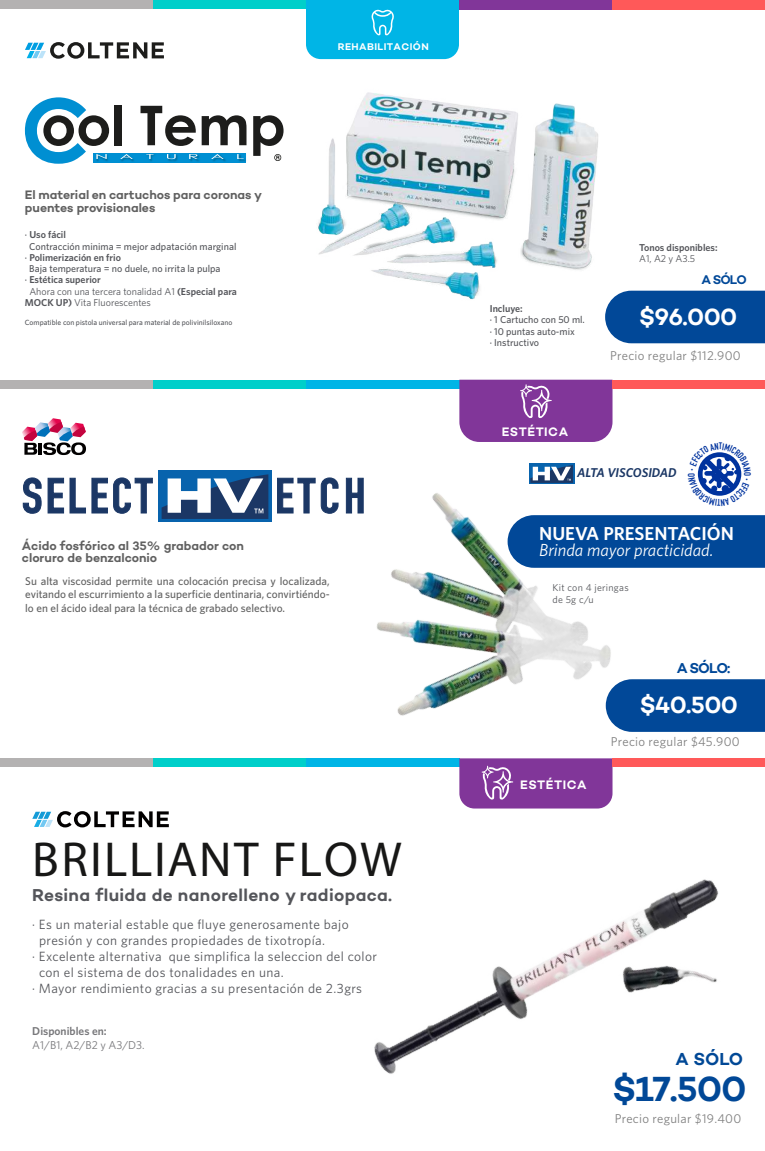
<style>
.page{position:relative;width:765px;height:1151px;background:#fff}
.page>*{position:absolute;margin:0;border:0;box-sizing:border-box;transform-origin:0 0}
.t1{font:49.25px "Myriad Pro";letter-spacing:.04em;color:#171716}
.t2{font:600 35.5px "Campton";color:#014897}
.t3{font:600 23.88px "Campton";letter-spacing:-.03em;color:#fff}
.t4{font:600 18.75px "Whitney Pro";color:#fff}
.t5{font:600 17.62px "Campton";color:#014896}
.t6{font:600 17.5px "Campton";letter-spacing:.02em;color:#54555a}
.t7{font:italic 17.5px "Whitney Pro";color:#fff}
.t8{font:600 14.5px "Campton";color:#014898}
.t9{font:13.38px "Whitney Pro";letter-spacing:.03em;color:#54555a}
.t10{font:12.75px "Whitney Pro";letter-spacing:.02em;color:#808080}
.t11{font:italic 600 12.75px "Whitney Pro";color:#1b3765}
.t12{font:600 12.75px "Campton";color:#014898}
.t13{font:600 12.5px/12.5px "Campton";color:#606060}
.t14{font:600 12.5px "Campton";letter-spacing:.04em;color:#fff}
.t15{font:11.5px "Whitney Pro";color:#77777a}
.t16{font:600 11.5px "Whitney Pro";color:#77777a}
.t17{font:500 11.25px/13.8px "Whitney Pro";color:#606060;text-align:justify}
.t18{font:500 10px/11.2px "Whitney Pro";color:#54555a}
.t19{font:10px "Whitney Pro";color:#54555a}
.t20{font:600 10px "Whitney Pro";color:#54555a}
.t21{font:9.88px/11.9px "Whitney Pro";letter-spacing:.03em;color:#54555a}
.t22{font:600 9.88px "Campton";letter-spacing:.04em;color:#fff}
.t23{font:500 7.5px "Whitney Pro";color:#54555a}
.s1{font-weight:500}
.s2{font-weight:600}
</style>
<div class="page">
<div style="left:0;top:380px;width:153px;height:8px;background:#b4b2b2"></div>
<div style="left:153px;top:380px;width:153px;height:8px;background:#00cfca"></div>
<div style="left:306px;top:380px;width:153px;height:8px;background:#00b5e6"></div>
<div style="left:613px;top:380px;width:152px;height:8px;background:#ff5959"></div>
<svg style="left:459px;top:380px;width:154px;height:62px;background:#87419e"></svg>
<svg style="left:23px;top:477px;width:19px;height:37px"></svg>
<svg style="left:48px;top:477px;width:105px;height:37px"></svg>
<svg style="left:277px;top:477px;width:6px;height:37px"></svg>
<div style="left:158px;top:471px;width:114px;height:51px;background:#0863ad"></div>
<svg style="left:162px;top:474px;width:106px;height:45px"></svg>
<svg style="left:22px;top:418px;width:64px;height:37px"></svg>
<div style="left:642px;top:679px;width:123px;height:53px;background:#014898"></div>
<div style="left:642px;top:515px;width:123px;height:53px;background:#014898"></div>
<img style="left:283px;top:463px;width:359px;height:346px">
<img style="left:109px;top:153px;width:128px;height:9px">
<div style="left:114px;top:105px;width:8px;height:40px;background:#1d1d1b"></div>
<svg style="left:141px;top:106px;width:55px;height:40px"></svg>
<svg style="left:202px;top:115px;width:38px;height:30px"></svg>
<svg style="left:25px;top:97px;width:84px;height:67px"></svg>
<svg style="left:120px;top:154px;width:13px;height:5px"></svg>
<svg style="left:146px;top:154px;width:7px;height:5px"></svg>
<svg style="left:167px;top:154px;width:9px;height:5px"></svg>
<svg style="left:189px;top:154px;width:9px;height:5px"></svg>
<svg style="left:211px;top:154px;width:13px;height:5px"></svg>
<svg style="left:237px;top:153px;width:3px;height:9px"></svg>
<img style="left:240px;top:59px;width:398px;height:285px">
<svg style="left:25px;top:42px;width:139px;height:17px"></svg>
<div style="left:0;top:0;width:153px;height:9px;background:#b4b2b2"></div>
<div style="left:153px;top:0;width:153px;height:9px;background:#00cfca"></div>
<div style="left:459px;top:0;width:153px;height:9px;background:#813699"></div>
<div style="left:612px;top:0;width:153px;height:9px;background:#ff5959"></div>
<div style="left:306px;top:0;width:153px;height:59px;background:#00b5e6"></div>
<div style="left:605px;top:291px;width:160px;height:52px;background:#014898"></div>
<img style="left:374px;top:879px;width:345px;height:195px">
<svg style="left:32px;top:811px;width:137px;height:16px"></svg>
<div style="left:0;top:758px;width:153px;height:9px;background:#b4b2b2"></div>
<div style="left:153px;top:758px;width:153px;height:9px;background:#00cfca"></div>
<div style="left:306px;top:758px;width:153px;height:9px;background:#00b5e6"></div>
<div style="left:613px;top:758px;width:152px;height:9px;background:#ff5959"></div>
<svg style="left:459px;top:758px;width:154px;height:50px;background:#88429f"></svg>
<svg style="left:697px;top:452px;width:45px;height:44px"></svg>
<p class="t13" style="left:25px;top:188px;width:239px">El material en cartuchos para coronas y puentes provisionales</p>
<p class="t20" style="left:25px;top:228px;width:43px"><span class="s1">·</span> Uso fácil</p>
<p class="t18" style="left:29px;top:240px;width:209px">Contracción minima = mejor adpatación marginal</p>
<p class="t20" style="left:25px;top:251px;width:98px"><span class="s1">·</span> Polimerización en frio</p>
<p class="t18" style="left:29px;top:263px;width:193px">Baja temperatura = no duele, no irrita la pulpa</p>
<p class="t20" style="left:25px;top:273px;width:77px"><span class="s1">·</span> Estética superior</p>
<p class="t19" style="left:29px;top:284px;width:209px">Ahora con una tercera tonalidad A1 <span class="s2">(Especial para</span></p>
<p class="t19" style="left:25px;top:296px;width:127px"><span class="s2">MOCK UP)</span> Vita Fluorescentes</p>
<p class="t23" style="left:25px;top:317px;width:209px">Compatible con pistola universal para material de polivinilsiloxano</p>
<p class="t22" style="left:338px;top:41px;width:92px">REHABILITACIÓN</p>
<p class="t13" style="left:22px;top:539px;width:223px">Ácido fosfórico al 35% grabador con cloruro de benzalconio</p>
<p class="t17" style="left:25px;top:573px;width:306px">Su alta viscosidad permite una colocación precisa y localizada, evitando el escurrimiento a la superficie dentinaria, convirtiéndo&shy;lo en el ácido ideal para la técnica de grabado selectivo.</p>
<h1 class="t1" style="left:32px;top:828px;width:371px">BRILLIANT FLOW</h1>
<h3 class="t6" style="left:32px;top:884px;width:361px">Resina fluida de nanorelleno y radiopaca.</h3>
<p class="t9" style="left:32px;top:915px;width:318px">· Es un material estable que fluye generosamente bajo</p>
<p class="t9" style="left:39px;top:931px;width:287px">presión y con grandes propiedades de tixotropía.</p>
<p class="t9" style="left:32px;top:947px;width:346px">· Excelente alternativa que simplifica la seleccion del color</p>
<p class="t9" style="left:39px;top:963px;width:246px">con el sistema de dos tonalidades en una.</p>
<p class="t9" style="left:32px;top:980px;width:331px">· Mayor rendimiento gracias a su presentación de 2.3grs</p>
<p class="t16" style="left:32px;top:1023px;width:76px">Disponibles en:</p>
<p class="t15" style="left:32px;top:1037px;width:114px">A1/B1, A2/B2 y A3/D3.</p>
<p class="t20" style="left:639px;top:240px;width:80px">Tonos disponibles:</p>
<p class="t19" style="left:639px;top:252px;width:58px">A1, A2 y A3.5</p>
<p class="t12" style="left:701px;top:272px;width:47px">A SÓLO</p>
<p class="t20" style="left:490px;top:302px;width:34px">Incluye:</p>
<p class="t18" style="left:490px;top:314px;width:97px">· 1 Cartucho con 50 ml. · 10 puntas auto-mix<br>· Instructivo</p>
<h3 class="t3" style="left:639px;top:301px;width:100px">$96.000</h3>
<p class="t10" style="left:610px;top:347px;width:132px">Precio regular $112.900</p>
<p class="t14" style="left:502px;top:423px;width:68px">ESTÉTICA</p>
<p class="t11" style="left:577px;top:464px;width:101px">ALTA VISCOSIDAD</p>
<h3 class="t4" style="left:539px;top:521px;width:196px">NUEVA PRESENTACIÓN</h3>
<h3 class="t7" style="left:539px;top:539px;width:176px">Brinda mayor practicidad.</h3>
<p class="t21" style="left:552px;top:581px;width:78px">Kit con 4 jeringas de 5g c/u</p>
<p class="t8" style="left:677px;top:658px;width:55px">A SÓLO:</p>
<p class="t14" style="left:520px;top:776px;width:68px">ESTÉTICA</p>
<h3 class="t3" style="left:640px;top:690px;width:100px">$40.500</h3>
<p class="t10" style="left:611px;top:733px;width:130px">Precio regular $45.900</p>
<h3 class="t5" style="left:676px;top:1047px;width:69px">A SÓLO</h3>
<h2 class="t2" style="left:613px;top:1066px;width:136px">$17.500</h2>
<p class="t10" style="left:615px;top:1110px;width:128px">Precio regular $19.400</p>
</div>
